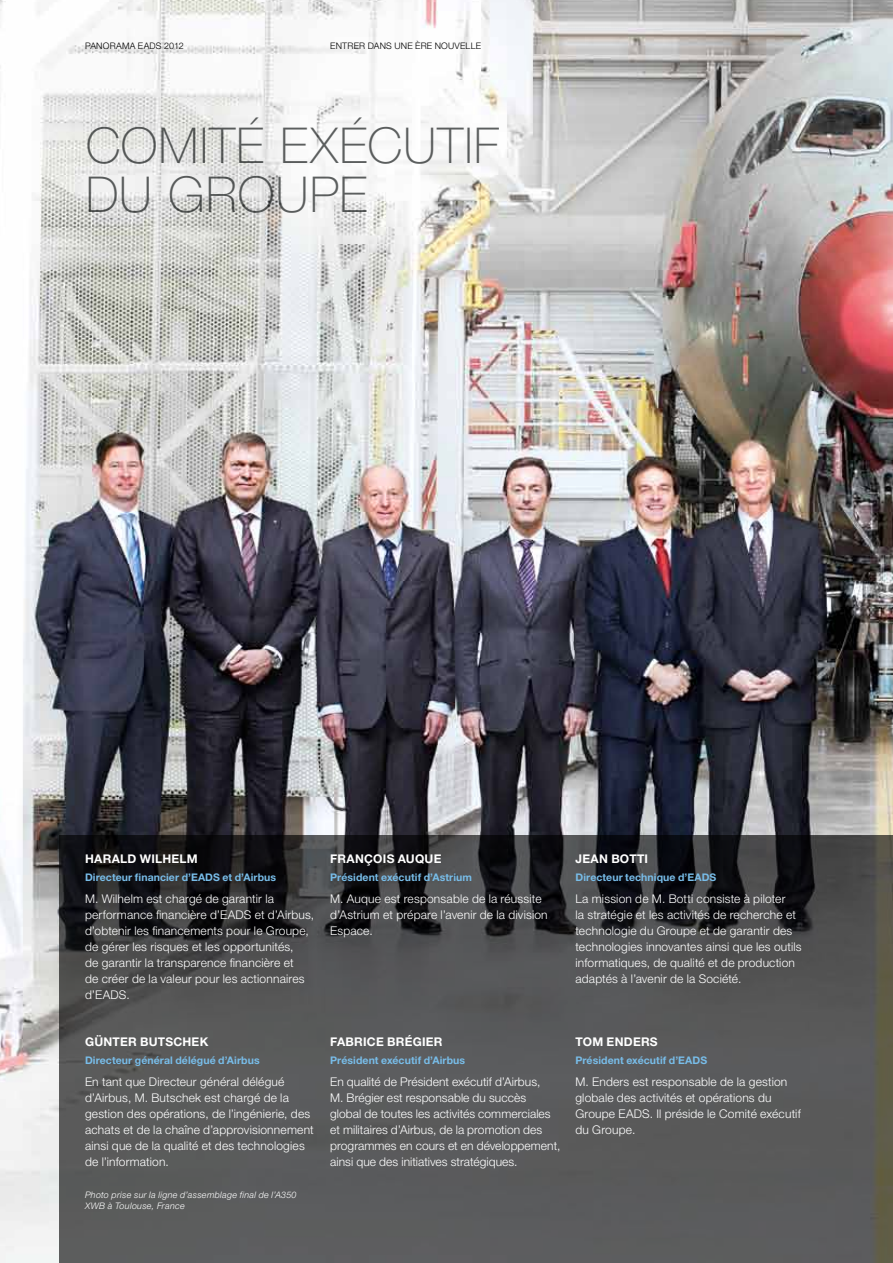
<style>
.page{position:relative;width:893px;height:1263px;background:#fff}
.page>*{position:absolute;margin:0;border:0;box-sizing:border-box;transform-origin:0 0}
.t1{font:100 49.5px/49.5px "Helvetica Neue LT Pro";letter-spacing:.02em;color:#5e6161}
.t2{font:300 12px/15.9px "Helvetica Neue LT Pro";letter-spacing:.015em;color:#fff}
.t3{font:700 12px "Helvetica Neue LT Pro";letter-spacing:.02em;color:#fff}
.t4{font:700 10.5px "Helvetica Neue LT Pro";letter-spacing:.005em;color:#78bde9}
.t5{font:italic 300 9px/10.5px "Helvetica Neue LT Pro";letter-spacing:.03em;color:#fff}
.t6{font:300 9px "Helvetica Neue LT Pro";letter-spacing:.025em;color:#000}
.t7{font:300 9px "Helvetica Neue LT Pro";letter-spacing:.025em;color:#5e6161}
</style>
<div class="page">
<img style="left:0;top:0;width:893px;height:1263px">
<svg style="left:60px;top:836px;width:833px;height:427px;background:#4d4e4e"></svg>
<p class="t7" style="left:85px;top:40px;width:100px">PANORAMA EADS 2012</p>
<p class="t6" style="left:330px;top:40px;width:152px">ENTRER DANS UNE ÈRE NOUVELLE</p>
<h1 class="t1" style="left:85px;top:121px;width:416px">COMITÉ EXÉCUTIF<br>DU GROUPE</h1>
<p class="t3" style="left:85px;top:851px;width:36px">Harald</p>
<p class="t3" style="left:140px;top:851px;width:41px">Wilhelm</p>
<p class="t4" style="left:85px;top:871px;width:193px">Directeur financier d’EADS et d’Airbus</p>
<p class="t2" style="left:85px;top:891px;width:231px">M. Wilhelm est chargé de garantir la performance financière d’EADS et d’Airbus, d’obtenir les financements pour le Groupe, de gérer les risques et les opportunités,<br>de garantir la transparence financière et<br>de créer de la valeur pour les actionnaires d’EADS.</p>
<p class="t3" style="left:85px;top:1034px;width:28px">Günte</p>
<p class="t3" style="left:128px;top:1034px;width:39px">r Butsc</p>
<p class="t3" style="left:182px;top:1034px;width:27px">hek</p>
<p class="t4" style="left:85px;top:1053px;width:176px">Directeur général délégué d’Airbus</p>
<p class="t2" style="left:85px;top:1073px;width:230px">En tant que Directeur général délégué d’Airbus, M. Butschek est chargé de la gestion des opérations, de l’ingénierie, des achats et de la chaîne d’approvisionnement ainsi que de la qualité et des technologies de l’information.</p>
<p class="t5" style="left:85px;top:1189px;width:213px">Photo prise sur la ligne d’assemblage final de l’A350<br>XWB à Toulouse, France</p>
<p class="t3" style="left:330px;top:851px;width:51px">François</p>
<p class="t3" style="left:398px;top:851px;width:44px">Auque</p>
<p class="t4" style="left:330px;top:871px;width:143px">Président exécutif d’Astrium</p>
<p class="t2" style="left:330px;top:891px;width:219px">M. Auque est responsable de la réussite d’Astrium et prépare l’avenir de la division<br>Espace.</p>
<p class="t3" style="left:575px;top:851px;width:16px">Jean</p>
<p class="t3" style="left:611px;top:851px;width:17px">Botti</p>
<p class="t4" style="left:575px;top:871px;width:142px">Directeur technique d’EADS</p>
<p class="t2" style="left:575px;top:891px;width:228px">La mission de M. Botti consiste à piloter<br>la stratégie et les activités de recherche et technologie du Groupe et de garantir des technologies innovantes ainsi que les outils informatiques, de qualité et de production adaptés à l’avenir de la Société.</p>
<p class="t3" style="left:330px;top:1034px;width:41px">Fabrice</p>
<p class="t3" style="left:387px;top:1034px;width:57px">Brégier</p>
<p class="t4" style="left:330px;top:1053px;width:136px">Président exécutif d’Airbus</p>
<p class="t2" style="left:330px;top:1073px;width:232px">En qualité de Président exécutif d’Airbus,<br>M. Brégier est responsable du succès<br>global de toutes les activités commerciales et militaires d’Airbus, de la promotion des programmes en cours et en développement, ainsi que des initiatives stratégiques.</p>
<p class="t3" style="left:575px;top:1034px;width:49px">Tom Ende</p>
<p class="t3" style="left:641px;top:1034px;width:17px">rs</p>
<p class="t4" style="left:575px;top:1053px;width:133px">Président exécutif d’EADS</p>
<p class="t2" style="left:575px;top:1073px;width:227px">M. Enders est responsable de la gestion globale des activités et opérations du<br>Groupe EADS. Il préside le Comité exécutif du Groupe.</p>
</div>
